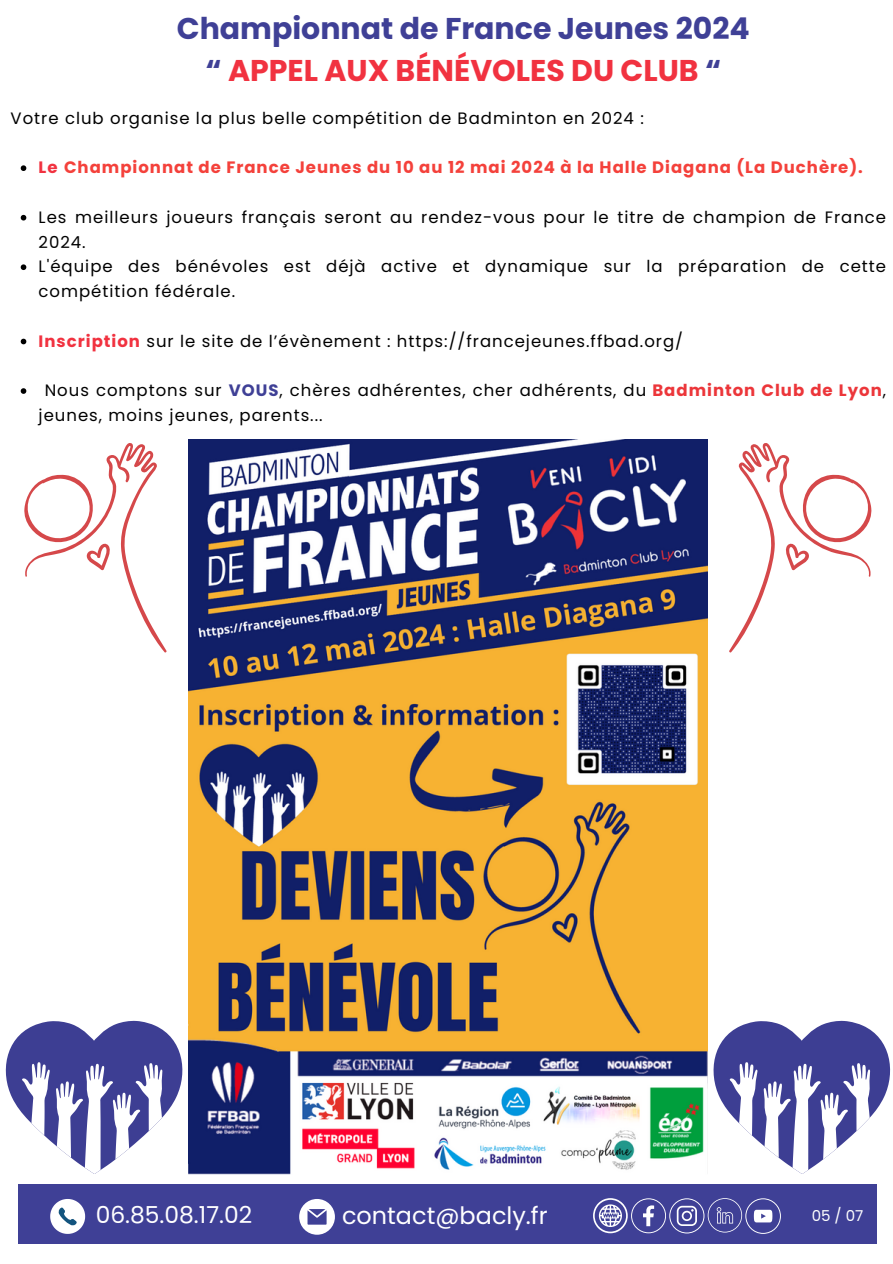
<style>
.page{position:relative;width:893px;height:1264px;background:#fff}
.page>*{position:absolute;margin:0;border:0;box-sizing:border-box;transform-origin:0 0}
.t1{font:700 30px "Poppins";color:#3f4096}
.t2{font:700 30px "Poppins";color:#f13240}
.t3{font:23.85px "Poppins";color:#fff}
.t4{font:23.4px "Poppins";color:#fff}
.t5{font:16.5px/24.8px "Poppins";letter-spacing:.06em;color:#000}
.t6{font:700 16.5px "Poppins";letter-spacing:.06em;color:#f4413b}
.t7{font:15px "Poppins";color:#fff}
.s1{color:#3f4096}
.s2{color:#f13240}
.s3{font-weight:700;color:#f13240}
.s4{font-weight:700;color:#3f4096}
.s5{font-weight:700;color:#ec363a}
</style>
<div class="page">
<div style="left:18px;top:1184px;width:858px;height:59px;background:#3f4096"></div>
<svg style="left:50px;top:1199px;width:35px;height:34px"></svg>
<svg style="left:593px;top:1198px;width:187px;height:35px"></svg>
<svg style="left:299px;top:1199px;width:36px;height:35px"></svg>
<img style="left:188px;top:439px;width:519px;height:735px">
<svg style="left:24px;top:443px;width:143px;height:210px"></svg>
<svg style="left:21px;top:165px;width:5px;height:6px"></svg>
<svg style="left:21px;top:215px;width:5px;height:5px"></svg>
<svg style="left:21px;top:264px;width:5px;height:6px"></svg>
<svg style="left:21px;top:339px;width:5px;height:5px"></svg>
<svg style="left:21px;top:388px;width:5px;height:6px"></svg>
<svg style="left:729px;top:443px;width:143px;height:210px"></svg>
<svg style="left:5px;top:1020px;width:178px;height:153px"></svg>
<svg style="left:646px;top:1020px;width:245px;height:153px"></svg>
<p class="t1" style="left:177px;top:8px;width:574px">Championnat de France Jeunes 2024</p>
<p class="t2" style="left:205px;top:50px;width:517px"><span class="s1">“</span> APPEL AUX BÉNÉVOLES DU CLUB <span class="s1">“</span></p>
<p class="t5" style="left:11px;top:106px;width:634px">Votre club organise la plus belle compétition de Badminton en 2024 :</p>
<p class="t6" style="left:39px;top:156px;width:825px"><span class="s2">Le</span> Championnat de France Jeunes du 10 au 12 mai 2024 à la Halle Diagana (La Duchère).</p>
<p class="t5" style="left:39px;top:205px;width:848px">Les meilleurs joueurs français seront au rendez-vous pour le titre de champion de France<br>2024.</p>
<p class="t5" style="left:39px;top:254px;width:848px">L'équipe des bénévoles est déjà active et dynamique sur la préparation de cette compétition fédérale.</p>
<p class="t5" style="left:39px;top:328px;width:645px"><span class="s3">Inscription</span> sur le site de l’évènement : https://francejeunes.ffbad.org/</p>
<p class="t5" style="left:39px;top:378px;width:848px;text-indent:6px">Nous comptons sur <span class="s4">VOUS</span>, chères adhérentes, cher adhérents, du <span class="s5">Badminton Club de Lyon</span>, jeunes, moins jeunes, parents...</p>
<p class="t4" style="left:96px;top:1198px;width:158px">06.85.08.17.02</p>
<p class="t3" style="left:342px;top:1198px;width:207px">contact@bacly.fr</p>
<p class="t7" style="left:811px;top:1205px;width:53px">05 / 07</p>
</div>
